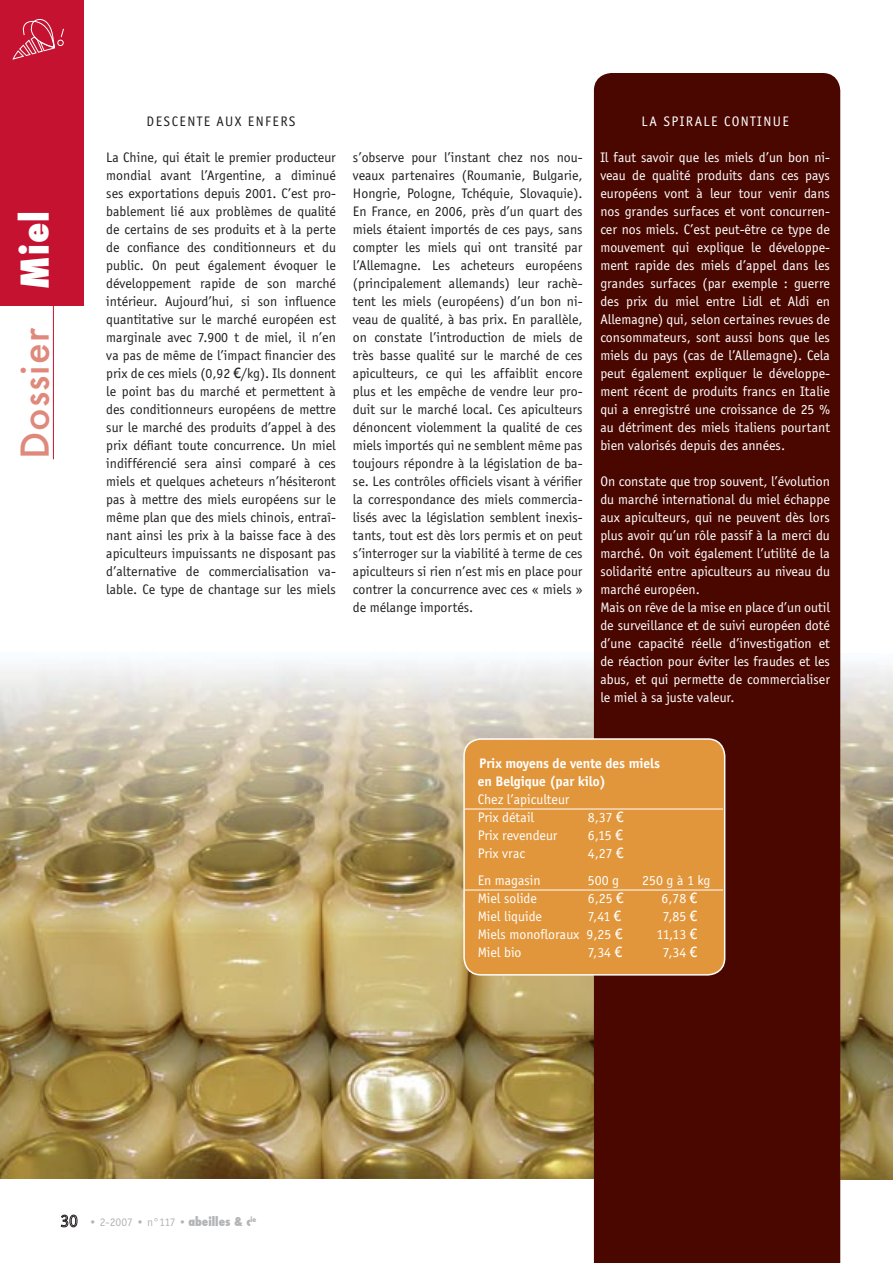
<style>
.page{position:relative;width:893px;height:1263px;background:#fff}
.page>*{position:absolute;margin:0;border:0;box-sizing:border-box;transform-origin:0 0}
.t1{font:500 37.5px "Futura";letter-spacing:.03em;color:#df897c}
.t2{font:14.25px/18px "Officina Sans";color:#231f20;text-align:justify}
.t3{font:14.25px/18px "Officina Sans";color:#fff;text-align:justify}
.t4{font:700 14.25px/18px "Officina Sans";color:#fff}
.t5{font:14.25px "Officina Sans";letter-spacing:.1em;color:#231f20}
.t6{font:14.25px "Officina Sans";letter-spacing:.1em;color:#fff}
.t7{font:12px "Officina Sans";color:#b2b4b6}
.s1{font-weight:800;font-stretch:condensed;color:#fff}
.s2{font-family:"Trebuchet MS"}
.s3{font-family:"Futura";font-weight:800;font-stretch:condensed}
</style>
<div class="page">
<div style="left:0;top:0;width:84px;height:306px;background:#c41230"></div>
<hr style="left:53px;top:48px;width:1px;height:411px;background:#c41230">
<svg style="left:12px;top:19px;width:52px;height:41px"></svg>
<svg style="left:61px;top:1215px;width:16px;height:12px"></svg>
<img style="left:841px;top:664px;width:52px;height:516px">
<img style="left:0;top:662px;width:593px;height:517px">
<div style="left:593px;top:73px;width:248px;height:1190px;background:#490700"></div>
<div style="left:463px;top:737px;width:263px;height:238px;background:#e2963b"></div>
<p class="t1" style="left:9px;top:459px;width:250px;rotate:-90deg">Dossier <span class="s1">Miel</span></p>
<p class="t5" style="left:147px;top:113px;width:150px">DESCENTE AUX ENFERS</p>
<p class="t2" style="left:106px;top:148px;width:231px">La Chine, qui était le premier producteur mondial avant l’Argentine, a diminué ses exportations depuis 2001. C’est pro&shy;bablement lié aux problèmes de qualité de certains de ses produits et à la perte de confiance des conditionneurs et du public. On peut également évoquer le développement rapide de son marché intérieur. Aujourd’hui, si son influence quantitative sur le marché européen est marginale avec 7.900 t de miel, il n’en va pas de même de l’impact financier des prix de ces miels (0,92 <span class="s2">€</span>/kg). Ils donnent le point bas du marché et permettent à des conditionneurs européens de mettre sur le marché des produits d’appel à des prix défiant toute concurrence. Un miel indifférencié sera ainsi comparé à ces miels et quelques acheteurs n’hésiteront pas à mettre des miels européens sur le même plan que des miels chinois, entraî&shy;nant ainsi les prix à la baisse face à des apiculteurs impuissants ne disposant pas d’alternative de commercialisation va&shy;lable. Ce type de chantage sur les miels</p>
<p class="t2" style="left:353px;top:148px;width:231px">s’observe pour l’instant chez nos nou&shy;veaux partenaires (Roumanie, Bulgarie, Hongrie, Pologne, Tchéquie, Slovaquie).<br>En France, en 2006, près d’un quart des miels étaient importés de ces pays, sans compter les miels qui ont transité par l’Allemagne. Les acheteurs européens (principalement allemands) leur rachè&shy;tent les miels (européens) d’un bon ni&shy;veau de qualité, à bas prix. En parallèle, on constate l’introduction de miels de très basse qualité sur le marché de ces apiculteurs, ce qui les affaiblit encore plus et les empêche de vendre leur pro&shy;duit sur le marché local. Ces apiculteurs dénoncent violemment la qualité de ces miels importés qui ne semblent même pas toujours répondre à la législation de ba&shy;se. Les contrôles officiels visant à vérifier la correspondance des miels commercia&shy;lisés avec la législation semblent inexis&shy;tants, tout est dès lors permis et on peut s’interroger sur la viabilité à terme de ces apiculteurs si rien n’est mis en place pour contrer la concurrence avec ces « miels » de mélange importés.</p>
<p class="t6" style="left:641px;top:113px;width:149px">LA SPIRALE CONTINUE</p>
<p class="t3" style="left:600px;top:148px;width:231px">Il faut savoir que les miels d’un bon ni&shy;veau de qualité produits dans ces pays européens vont à leur tour venir dans nos grandes surfaces et vont concurren&shy;cer nos miels. C’est peut-être ce type de mouvement qui explique le développe&shy;ment rapide des miels d’appel dans les grandes surfaces (par exemple : guerre des prix du miel entre Lidl et Aldi en Allemagne) qui, selon certaines revues de consommateurs, sont aussi bons que les miels du pays (cas de l’Allemagne). Cela peut également expliquer le développe&shy;ment récent de produits francs en Italie qui a enregistré une croissance de 25 % au détriment des miels italiens pourtant bien valorisés depuis des années.</p>
<p class="t3" style="left:600px;top:472px;width:231px">On constate que trop souvent, l’évolution du marché international du miel échappe aux apiculteurs, qui ne peuvent dès lors plus avoir qu’un rôle passif à la merci du marché. On voit également l’utilité de la solidarité entre apiculteurs au niveau du marché européen.</p>
<p class="t3" style="left:600px;top:598px;width:231px">Mais on rêve de la mise en place d’un outil de surveillance et de suivi européen doté d’une capacité réelle d’investigation et de réaction pour éviter les fraudes et les abus, et qui permette de commercialiser le miel à sa juste valeur.</p>
<p class="t4" style="left:478px;top:754px;width:184px">Prix moyens de vente des miels en Belgique (par kilo)</p>
<p class="t3" style="left:478px;top:791px;width:93px">Chez l’apiculteur</p>
<p class="t3" style="left:478px;top:809px;width:58px">Prix détail</p>
<p class="t3" style="left:588px;top:809px;width:37px">8,37 <span class="s2">€</span></p>
<p class="t3" style="left:478px;top:827px;width:81px">Prix revendeur</p>
<p class="t3" style="left:588px;top:827px;width:36px">6,15 <span class="s2">€</span></p>
<p class="t3" style="left:478px;top:845px;width:49px">Prix vrac</p>
<p class="t3" style="left:588px;top:845px;width:37px">4,27 <span class="s2">€</span></p>
<p class="t3" style="left:478px;top:872px;width:64px">En magasin</p>
<p class="t3" style="left:588px;top:872px;width:33px">500 g</p>
<p class="t3" style="left:642px;top:872px;width:70px">250 g à 1 kg</p>
<p class="t3" style="left:478px;top:890px;width:61px">Miel solide</p>
<p class="t3" style="left:588px;top:890px;width:37px">6,25 <span class="s2">€</span></p>
<p class="t3" style="left:661px;top:890px;width:37px">6,78 <span class="s2">€</span></p>
<p class="t3" style="left:478px;top:908px;width:66px">Miel liquide</p>
<p class="t3" style="left:588px;top:908px;width:35px">7,41 <span class="s2">€</span></p>
<p class="t3" style="left:663px;top:908px;width:36px">7,85 <span class="s2">€</span></p>
<p class="t3" style="left:478px;top:926px;width:146px">Miels monofloraux 9,25 <span class="s2">€</span></p>
<p class="t3" style="left:656px;top:926px;width:42px">11,13 <span class="s2">€</span></p>
<p class="t3" style="left:478px;top:944px;width:45px">Miel bio</p>
<p class="t3" style="left:588px;top:944px;width:36px">7,34 <span class="s2">€</span></p>
<p class="t3" style="left:663px;top:944px;width:36px">7,34 <span class="s2">€</span></p>
<p class="t7" style="left:89px;top:1215px;width:169px">• 2-2007 • n°117 • <span class="s3">abeilles &amp; c</span><sup>ie</sup></p>
</div>
